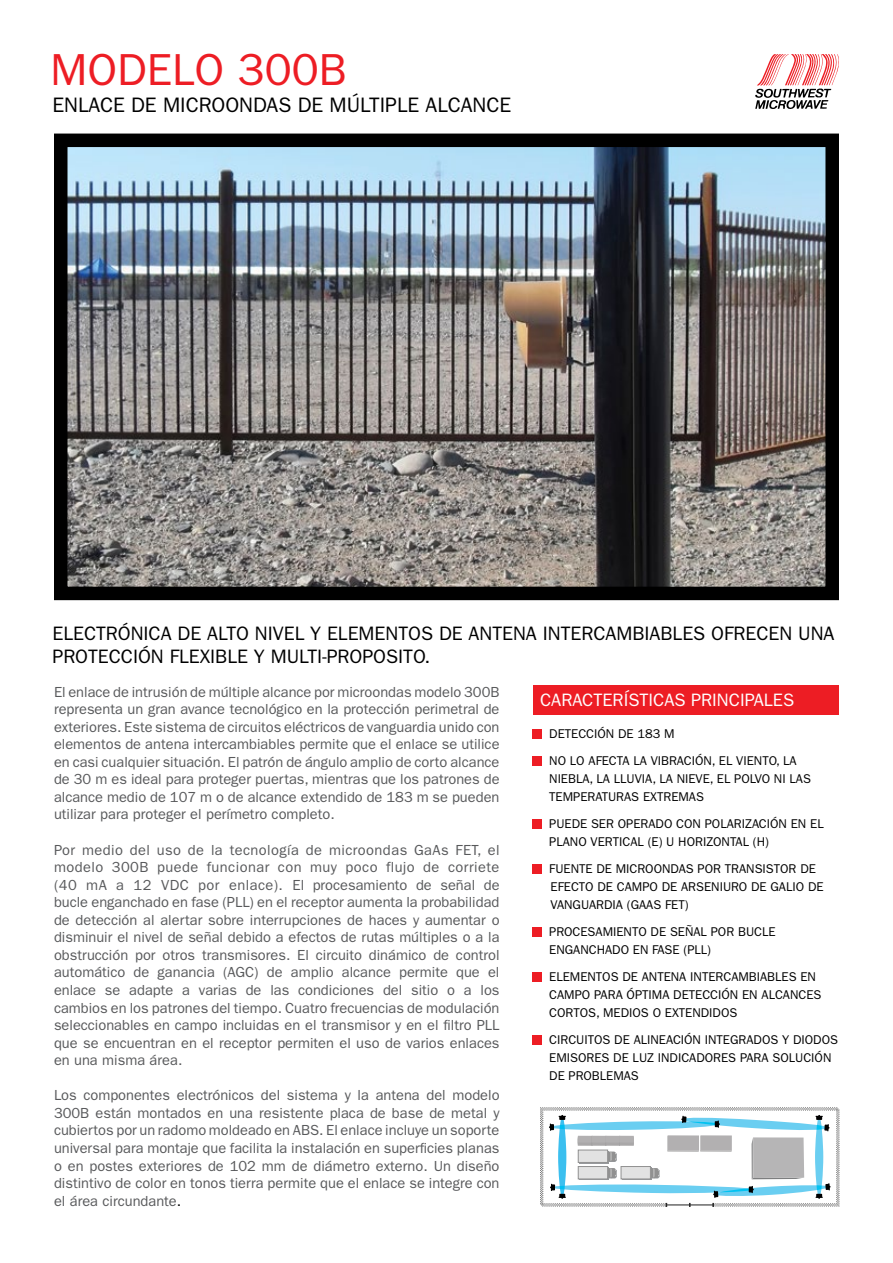
<style>
.page{position:relative;width:893px;height:1263px;background:#fff}
.page>*{position:absolute;margin:0;border:0;box-sizing:border-box;transform-origin:0 0}
.t1{font:45px "ITC Franklin Gothic Std";color:#ed1d24}
.t2{font:21px "ITC Franklin Gothic Std";color:#000}
.t3{font:19.5px/23.4px "ITC Franklin Gothic Std";color:#000}
.t4{font:18px "ITC Franklin Gothic Std";color:#fff}
.t5{font:14.7px/17.5px "ITC Franklin Gothic Std";color:#58595b;text-align:justify}
.t6{font:12.75px/18px "ITC Franklin Gothic Std";color:#000}
.s1{color:#000}
</style>
<div class="page">
<img style="left:69px;top:149px;width:755px;height:436px">
<div style="left:54px;top:134px;width:785px;height:466px;border:14px solid #000"></div>
<svg style="left:755px;top:54px;width:84px;height:55px"></svg>
<div style="left:533px;top:729px;width:9px;height:9px;background:#ed1d24"></div>
<div style="left:533px;top:756px;width:9px;height:9px;background:#ed1d24"></div>
<div style="left:533px;top:819px;width:9px;height:9px;background:#ed1d24"></div>
<div style="left:533px;top:864px;width:9px;height:9px;background:#ed1d24"></div>
<div style="left:533px;top:927px;width:9px;height:9px;background:#ed1d24"></div>
<div style="left:533px;top:972px;width:9px;height:9px;background:#ed1d24"></div>
<div style="left:533px;top:1035px;width:9px;height:9px;background:#ed1d24"></div>
<div style="left:533px;top:685px;width:306px;height:30px;background:#ed1d24"></div>
<svg style="left:540px;top:1107px;width:299px;height:100px"></svg>
<div style="left:578px;top:1150px;width:30px;height:12px;background:#e2e2e2"></div>
<div style="left:578px;top:1150px;width:30px;height:13px;border:1px solid #919191"></div>
<h1 class="t1" style="left:51px;top:44px;width:298px">MODELO 300B</h1>
<h2 class="t2" style="left:52px;top:93px;width:460px">ENLACE DE MICROONDAS DE MÚLTIPLE ALCANCE</h2>
<h3 class="t3" style="left:52px;top:621px;width:783px">ELECTRÓNICA DE ALTO NIVEL Y ELEMENTOS DE ANTENA INTERCAMBIABLES OFRECEN UNA<br>PROTECCIÓN FLEXIBLE Y MULTI-PROPOSITO.</h3>
<p class="t5" style="left:54px;top:683px;width:447px">El enlace de intrusión de múltiple alcance por microondas modelo 300B representa un gran avance tecnológico en la protección perimetral de exteriores. Este sistema de circuitos eléctricos de vanguardia unido con elementos de antena intercambiables permite que el enlace se utilice en casi cualquier situación. El patrón de ángulo amplio de corto alcance de 30 m es ideal para proteger puertas, mientras que los patrones de alcance medio de 107 m o de alcance extendido de 183 m se pueden utilizar para proteger el perímetro completo.</p>
<p class="t5" style="left:54px;top:841px;width:447px">Por medio del uso de la tecnología de microondas GaAs FET, el modelo 300B puede funcionar con muy poco flujo de corriete (40 mA a 12 VDC por enlace). El procesamiento de señal de bucle enganchado en fase (PLL) en el receptor aumenta la probabilidad de detección al alertar sobre interrupciones de haces y aumentar o disminuir el nivel de señal debido a efectos de rutas múltiples o a la obstrucción por otros transmisores. El circuito dinámico de control automático de ganancia (AGC) de amplio alcance permite que el enlace se adapte a varias de las condiciones del sitio o a los cambios en los patrones del tiempo. Cuatro frecuencias de modulación seleccionables en campo incluidas en el transmisor y en el filtro PLL que se encuentran en el receptor permiten el uso de varios enlaces en una misma área.</p>
<p class="t5" style="left:54px;top:1087px;width:447px">Los componentes electrónicos del sistema y la antena del modelo 300B están montados en una resistente placa de base de metal y cubiertos por un radomo moldeado en ABS. El enlace incluye un soporte universal para montaje que facilita la instalación en superficies planas o en postes exteriores de 102 mm de diámetro externo. Un diseño distintivo de color en tonos tierra permite que el enlace se integre con el área circundante<span class="s1">.</span></p>
<p class="t4" style="left:540px;top:690px;width:256px">CARACTERÍSTICAS PRINCIPALES</p>
<p class="t6" style="left:549px;top:721px;width:249px;line-height:27px">DETECCIÓN DE 183 M<br>NO LO AFECTA LA VIBRACIÓN, EL VIENTO, LA</p>
<p class="t6" style="left:549px;top:770px;width:263px">NIEBLA, LA LLUVIA, LA NIEVE, EL POLVO NI LAS<br>TEMPERATURAS EXTREMAS</p>
<p class="t6" style="left:549px;top:815px;width:276px">PUEDE SER OPERADO CON POLARIZACIÓN EN EL<br>PLANO VERTICAL (E) U HORIZONTAL (H)</p>
<p class="t6" style="left:549px;top:860px;width:276px">FUENTE DE MICROONDAS POR TRANSISTOR DE<br>EFECTO DE CAMPO DE ARSENIURO DE GALIO DE<br>VANGUARDIA (GAAS FET)</p>
<p class="t6" style="left:549px;top:923px;width:228px">PROCESAMIENTO DE SEÑAL POR BUCLE<br>ENGANCHADO EN FASE (PLL)</p>
<p class="t6" style="left:549px;top:968px;width:274px">ELEMENTOS DE ANTENA INTERCAMBIABLES EN<br>CAMPO PARA ÓPTIMA DETECCIÓN EN ALCANCES<br>CORTOS, MEDIOS O EXTENDIDOS</p>
<p class="t6" style="left:549px;top:1031px;width:290px">CIRCUITOS DE ALINEACIÓN INTEGRADOS Y DIODOS<br>EMISORES DE LUZ INDICADORES PARA SOLUCIÓN<br>DE PROBLEMAS</p>
</div>
